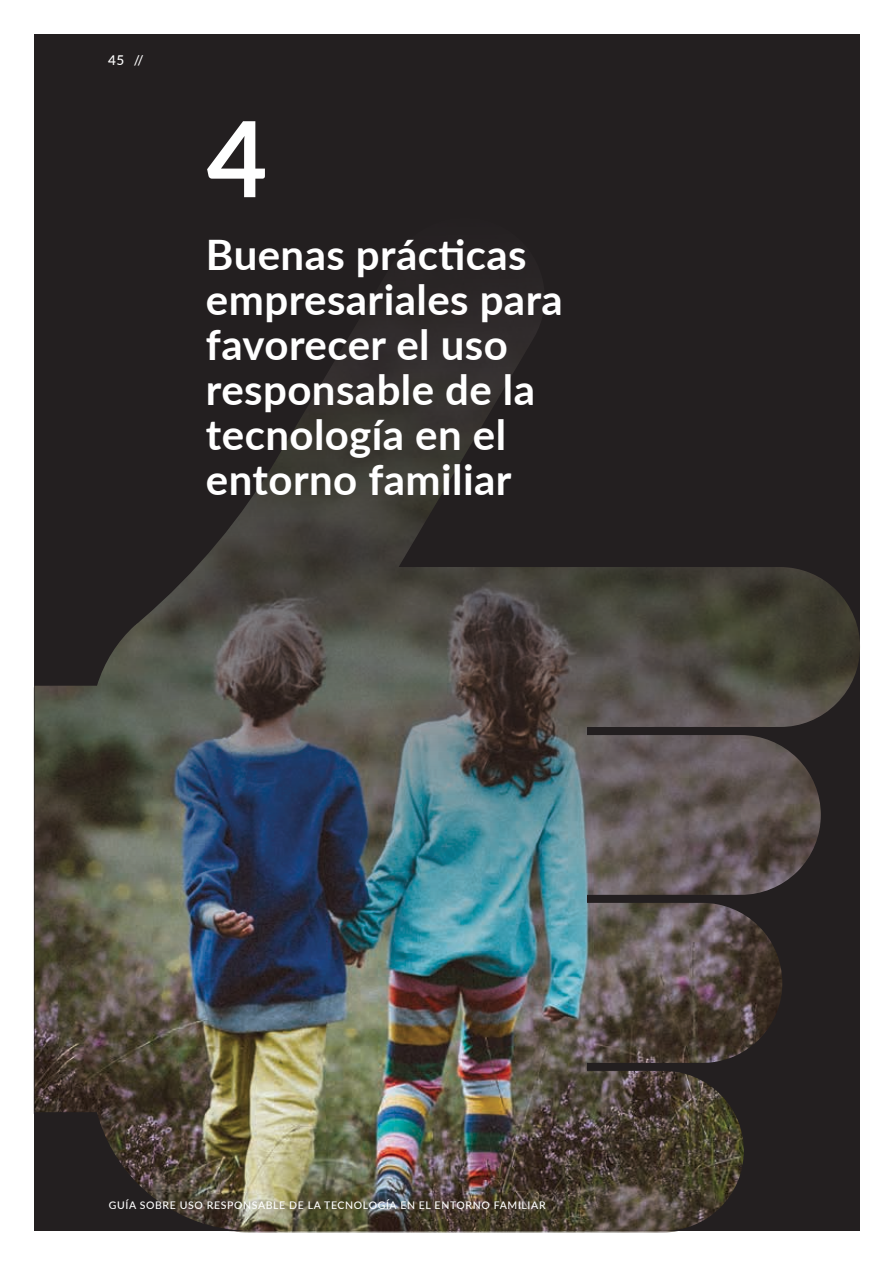
<style>
.page{position:relative;width:893px;height:1263px;background:#fff}
.page>*{position:absolute;margin:0;border:0;box-sizing:border-box;transform-origin:0 0}
.t1{font:700 105px "Lato";color:#fff}
.t2{font:700 42px/45px "Lato";letter-spacing:.01em;color:#fff}
.t3{font:500 13.5px "Lato";color:#fff}
.t4{font:500 10.5px "Lato";letter-spacing:.06em;color:#fff}
</style>
<div class="page">
<div style="left:34px;top:34px;width:825px;height:1196px;background:#231f20"></div>
<img style="left:35px;top:218px;width:825px;height:1013px">
<p class="t3" style="left:108px;top:50px;width:37px">45 //</p>
<h1 class="t1" style="left:207px;top:82px;width:62px">4</h1>
<p class="t2" style="left:206px;top:230px;width:358px">Buenas prácticas empresariales para favorecer el uso responsable de la tecnología en el entorno familiar</p>
<p class="t4" style="left:109px;top:1197px;width:438px">GUÍA SOBRE USO RESPONSABLE DE LA TECNOLOGÍA EN EL ENTORNO FAMILIAR</p>
</div>
